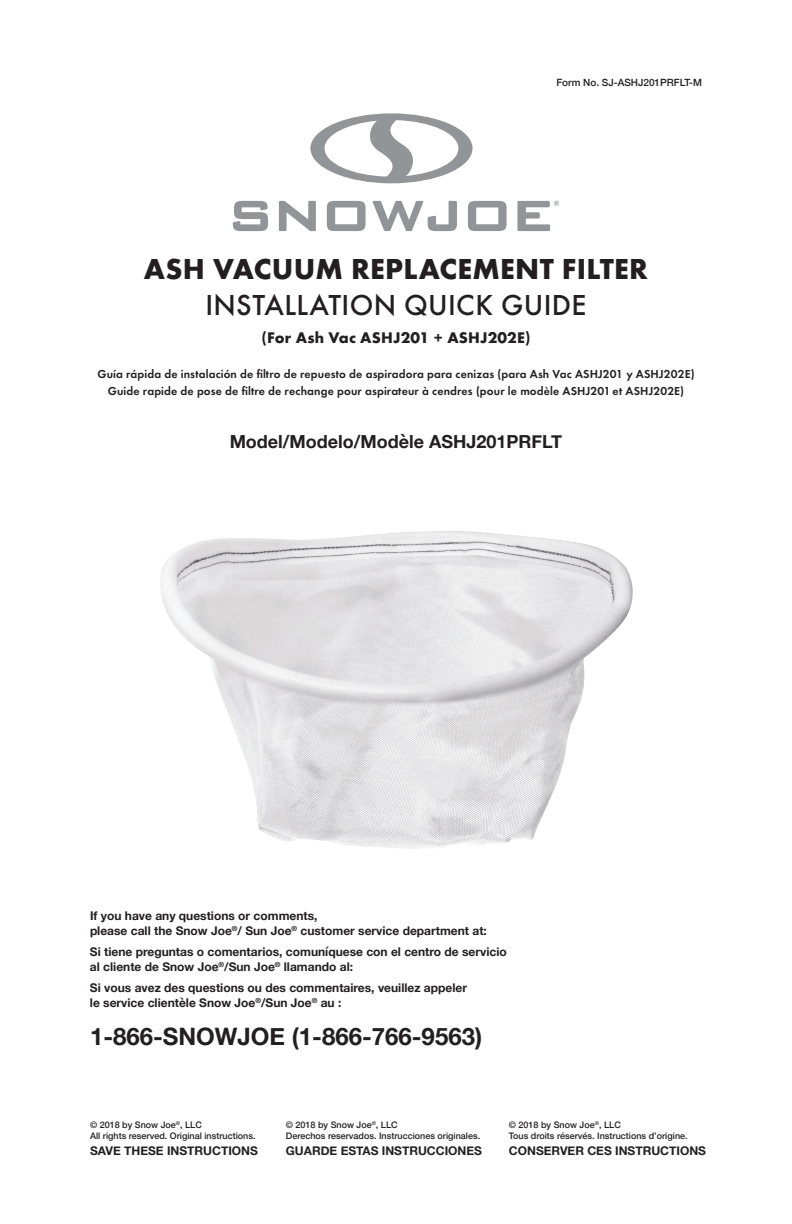
<style>
.page{position:relative;width:792px;height:1224px;background:#fff}
.page>*{position:absolute;margin:0;border:0;box-sizing:border-box;transform-origin:0 0}
.t1{font:700 30px "Futura T";letter-spacing:.01em;color:#231f20}
.t2{font:500 30px "Futura T";letter-spacing:.01em;color:#231f20}
.t3{font:700 24px "Helvetica Neue";color:#231f20}
.t4{font:700 18px "Helvetica Neue";color:#231f20}
.t5{font:700 16px "Futura T";letter-spacing:.01em;color:#231f20}
.t6{font:700 12px/14.4px "Helvetica Neue";color:#231f20}
.t7{font:600 12px/17px "Futura T";letter-spacing:.01em;color:#231f20;text-align:center}
.t8{font:500 10px "Helvetica Neue";color:#231f20}
.t9{font:500 9px/10.8px "Helvetica Neue";color:#231f20}
.t10{font:5.2px "Myriad Pro";color:#57585a}
</style>
<div class="page">
<svg style="left:310px;top:113px;width:163px;height:70px"></svg>
<svg style="left:468px;top:201px;width:39px;height:30px"></svg>
<svg style="left:373px;top:201px;width:84px;height:30px"></svg>
<svg style="left:327px;top:201px;width:39px;height:30px"></svg>
<svg style="left:279px;top:201px;width:37px;height:30px"></svg>
<svg style="left:233px;top:201px;width:35px;height:30px"></svg>
<svg style="left:517px;top:201px;width:42px;height:30px"></svg>
<img style="left:160px;top:531px;width:473px;height:318px">
<p class="t8" style="left:556px;top:74px;width:147px">Form No. SJ-ASHJ201PRFLT-M</p>
<p class="t10" style="left:555px;top:200px;width:4px">R</p>
<h1 class="t1" style="left:144px;top:251px;width:506px">ASH VACUUM REPLACEMENT FILTER</h1>
<h1 class="t2" style="left:205px;top:287px;width:383px">INSTALLATION QUICK GUIDE</h1>
<h3 class="t5" style="left:262px;top:328px;width:270px">(For Ash Vac ASHJ201 + ASHJ202E)</h3>
<p class="t7" style="left:97px;top:365px;width:599px">Guía rápida de instalación de filtro de repuesto de aspiradora para cenizas (para Ash Vac ASHJ201 y ASHJ202E)<br>Guide rapide de pose de filtre de rechange pour aspirateur à cendres (pour le modèle ASHJ201 et ASHJ202E)</p>
<h3 class="t4" style="left:230px;top:428px;width:334px">Model/Modelo/Modèle ASHJ201PRFLT</h3>
<p class="t6" style="left:90px;top:909px;width:398px">If you have any questions or comments,<br>please call the Snow Joe<sup>®</sup>/ Sun Joe<sup>®</sup> customer service department at:</p>
<p class="t6" style="left:90px;top:945px;width:418px">Si tiene preguntas o comentarios, comuníquese con el centro de servicio al cliente de Snow Joe<sup>®</sup>/Sun Joe<sup>®</sup> llamando al:</p>
<p class="t6" style="left:90px;top:981px;width:379px">Si vous avez des questions ou des commentaires, veuillez appeler le service clientèle Snow Joe<sup>®</sup>/Sun Joe<sup>®</sup> au :</p>
<h2 class="t3" style="left:90px;top:1017px;width:394px">1-866-SNOWJOE (1-866-766-9563)</h2>
<p class="t9" style="left:90px;top:1118px;width:167px">© 2018 by Snow Joe<sup>®</sup>, LLC<br>All rights reserved. Original instructions.</p>
<p class="t6" style="left:90px;top:1143px;width:169px">SAVE THESE INSTRUCTIONS</p>
<p class="t9" style="left:286px;top:1118px;width:196px">© 2018 by Snow Joe<sup>®</sup>, LLC<br>Derechos reservados. Instrucciones originales.</p>
<p class="t6" style="left:286px;top:1143px;width:198px">GUARDE ESTAS INSTRUCCIONES</p>
<p class="t9" style="left:509px;top:1118px;width:180px">© 2018 by Snow Joe<sup>®</sup>, LLC<br>Tous droits réservés. Instructions d’origine.</p>
<p class="t6" style="left:509px;top:1143px;width:199px">CONSERVER CES INSTRUCTIONS</p>
</div>
